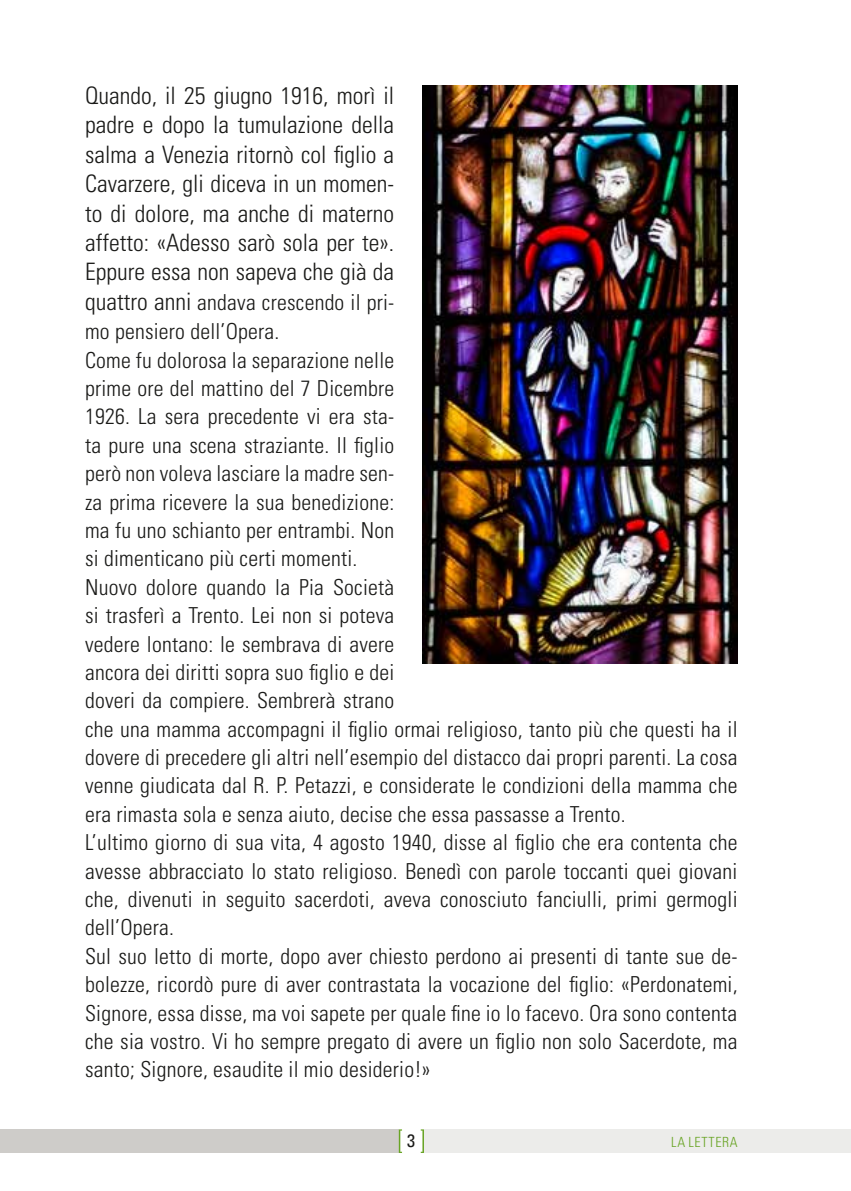
<style>
.page{position:relative;width:851px;height:1191px;background:#fff}
.page>*{position:absolute;margin:0;border:0;box-sizing:border-box;transform-origin:0 0}
.t1{font:300 condensed 24px/29.4px "Univers";color:#1a1a18;text-align:justify}
.t2{font:300 condensed 22px/28.4px "Univers";letter-spacing:.01em;color:#1a1a18}
.t3{font:condensed 18px "Univers";color:#1a1a18}
.t4{font:300 condensed 14px "Univers";letter-spacing:.05em;color:#68a424}
.s1{font-size:24px}
</style>
<div class="page">
<div style="left:0;top:1129px;width:412px;height:24px;background:#ceccc9"></div>
<div style="left:412px;top:1129px;width:438px;height:24px;background:#ececea"></div>
<div style="left:399px;top:1129px;width:24px;height:24px;background:#fff"></div>
<svg style="left:420px;top:1129px;width:4px;height:24px"></svg>
<svg style="left:399px;top:1129px;width:3px;height:24px"></svg>
<img style="left:422px;top:85px;width:315px;height:578px">
<p class="t1" style="left:85px;top:81px;width:311px">Quando, il 25 giugno 1916, morì il padre e dopo la tumulazione della salma a Venezia ritornò col figlio a Cavarzere, gli diceva in un momen&shy;to di dolore, ma anche di materno affetto: «Adesso sarò sola per te».<br>Eppure essa non sapeva che già da</p>
<p class="t2" style="left:85px;top:288px;width:654px"><span class="s1">quattro anni</span> andava crescendo il pri-<br>mo pensiero dell’Opera.<br>Come fu dolorosa la separazione nelle<br>prime ore del mattino del 7 Dicembre<br>1926. La sera precedente vi era sta-<br>ta pure una scena straziante. Il figlio<br>però non voleva lasciare la madre sen-<br>za prima ricevere la sua benedizione:<br>ma fu uno schianto per entrambi. Non<br>si dimenticano più certi momenti.<br>Nuovo dolore quando la Pia Società<br>si trasferì a Trento. Lei non si poteva<br>vedere lontano: le sembrava di avere<br>ancora dei diritti sopra suo figlio e dei<br>doveri da compiere. Sembrerà strano<br>che una mamma accompagni il figlio ormai religioso, tanto più che questi ha il dovere di precedere gli altri nell’esempio del distacco dai propri parenti. La cosa venne giudicata dal R. P. Petazzi, e considerate le condizioni della mamma che era rimasta sola e senza aiuto, decise che essa passasse a Trento.<br>L’ultimo giorno di sua vita, 4 agosto 1940, disse al figlio che era contenta che avesse abbracciato lo stato religioso. Benedì con parole toccanti quei giovani che, divenuti in seguito sacerdoti, aveva conosciuto fanciulli, primi germogli dell’Opera.<br>Sul suo letto di morte, dopo aver chiesto perdono ai presenti di tante sue de&shy;bolezze, ricordò pure di aver contrastata la vocazione del figlio: «Perdonatemi, Signore, essa disse, ma voi sapete per quale fine io lo facevo. Ora sono contenta che sia vostro. Vi ho sempre pregato di avere un figlio non solo Sacerdote, ma santo; Signore, esaudite il mio desiderio!»</p>
<p class="t3" style="left:407px;top:1129px;width:9px">3</p>
<p class="t4" style="left:671px;top:1133px;width:68px">LA LETTERA</p>
</div>
